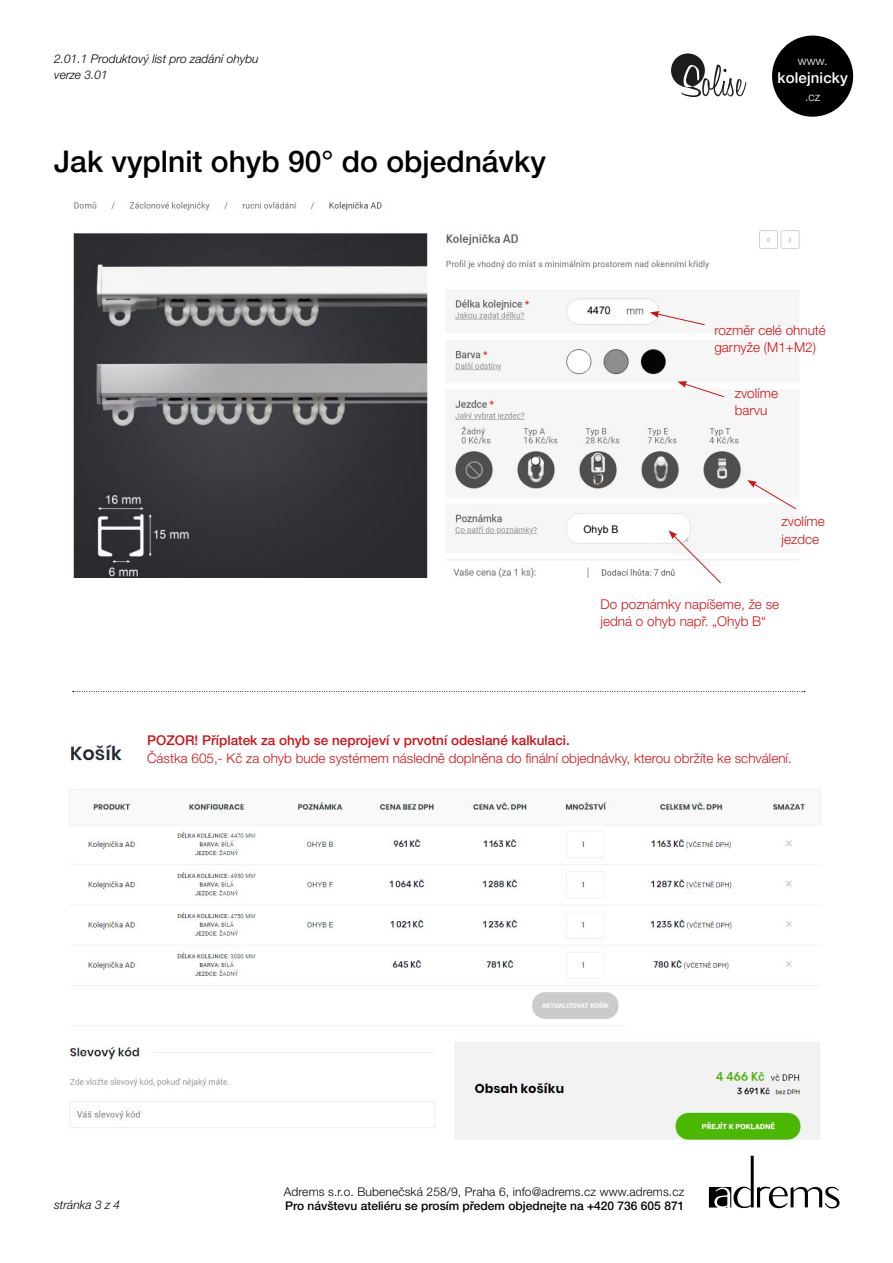
<style>
.page{position:relative;width:893px;height:1263px;background:#fff}
.page>*{position:absolute;margin:0;border:0;box-sizing:border-box;transform-origin:0 0}
.t1{font:500 30px "Helvetica Neue LT Pro";color:#000}
.t2{font:500 15px "Helvetica Neue LT Pro";letter-spacing:.01em;color:#fff}
.t3{font:300 13.5px/17.2px "Helvetica Neue LT Pro";color:#cd1417}
.t4{font:500 13.5px "Helvetica Neue LT Pro";color:#cd1417}
.t5{font:300 12px "Helvetica Neue LT Pro";letter-spacing:.01em;color:#020203}
.t6{font:500 12px "Helvetica Neue LT Pro";color:#020203}
.t7{font:italic 300 12px/16.2px "Helvetica Neue LT Pro";color:#000}
.t8{font:300 12px "Helvetica Neue LT Pro";color:#fff}
.t9{font:10.5px "Arial";color:#000}
</style>
<div class="page">
<svg style="left:709px;top:1156px;width:131px;height:53px"></svg>
<div style="left:671px;top:53px;width:34px;height:34px;background:#1d1d1b;border-radius:50%"></div>
<svg style="left:681px;top:65px;width:65px;height:32px"></svg>
<div style="left:772px;top:36px;width:81px;height:81px;background:#000;border-radius:50%"></div>
<img style="left:73px;top:200px;width:727px;height:377px">
<img style="left:69px;top:744px;width:752px;height:396px">
<div style="left:595px;top:306px;width:28px;height:11px;background:#fff"></div>
<svg style="left:73px;top:691px;width:732px;height:1px"></svg>
<svg style="left:668px;top:530px;width:54px;height:54px"></svg>
<svg style="left:650px;top:311px;width:55px;height:15px"></svg>
<svg style="left:677px;top:381px;width:48px;height:17px"></svg>
<svg style="left:747px;top:480px;width:50px;height:30px"></svg>
<p class="t7" style="left:54px;top:50px;width:206px">2.01.1 Produktový list pro zadání ohybu verze 3.01</p>
<h1 class="t1" style="left:54px;top:144px;width:493px">Jak vyplnit ohyb 90° do objednávky</h1>
<p class="t8" style="left:798px;top:54px;width:31px">www.</p>
<p class="t2" style="left:777px;top:69px;width:72px">kolejnicky</p>
<p class="t8" style="left:805px;top:90px;width:17px">.cz</p>
<p class="t9" style="left:587px;top:303px;width:25px">4470</p>
<p class="t9" style="left:583px;top:522px;width:37px">Ohyb B</p>
<p class="t3" style="left:714px;top:321px;width:113px">rozměr celé ohnuté garnyže (M1+M2)</p>
<p class="t3" style="left:735px;top:384px;width:45px">zvolíme barvu</p>
<p class="t3" style="left:782px;top:513px;width:45px">zvolíme jezdce</p>
<p class="t3" style="left:601px;top:595px;width:180px">Do poznámky napíšeme, že se jedná o ohyb např. „Ohyb B“</p>
<p class="t4" style="left:147px;top:732px;width:424px">POZOR! Příplatek za ohyb se neprojeví v prvotní odeslané kalkulaci.</p>
<p class="t3" style="left:147px;top:749px;width:646px">Částka 605,- Kč za ohyb bude systémem následně doplněna do finální objednávky, kterou obržíte ke schválení.</p>
<p class="t7" style="left:54px;top:1196px;width:68px">stránka 3 z 4</p>
<p class="t5" style="left:284px;top:1184px;width:402px">Adrems s.r.o. Bubenečská 258/9, Praha 6, info@adrems.cz www.adrems.cz</p>
<p class="t6" style="left:285px;top:1198px;width:401px">Pro návštevu ateliéru se prosím předem objednejte na +420 736 605 871</p>
</div>
